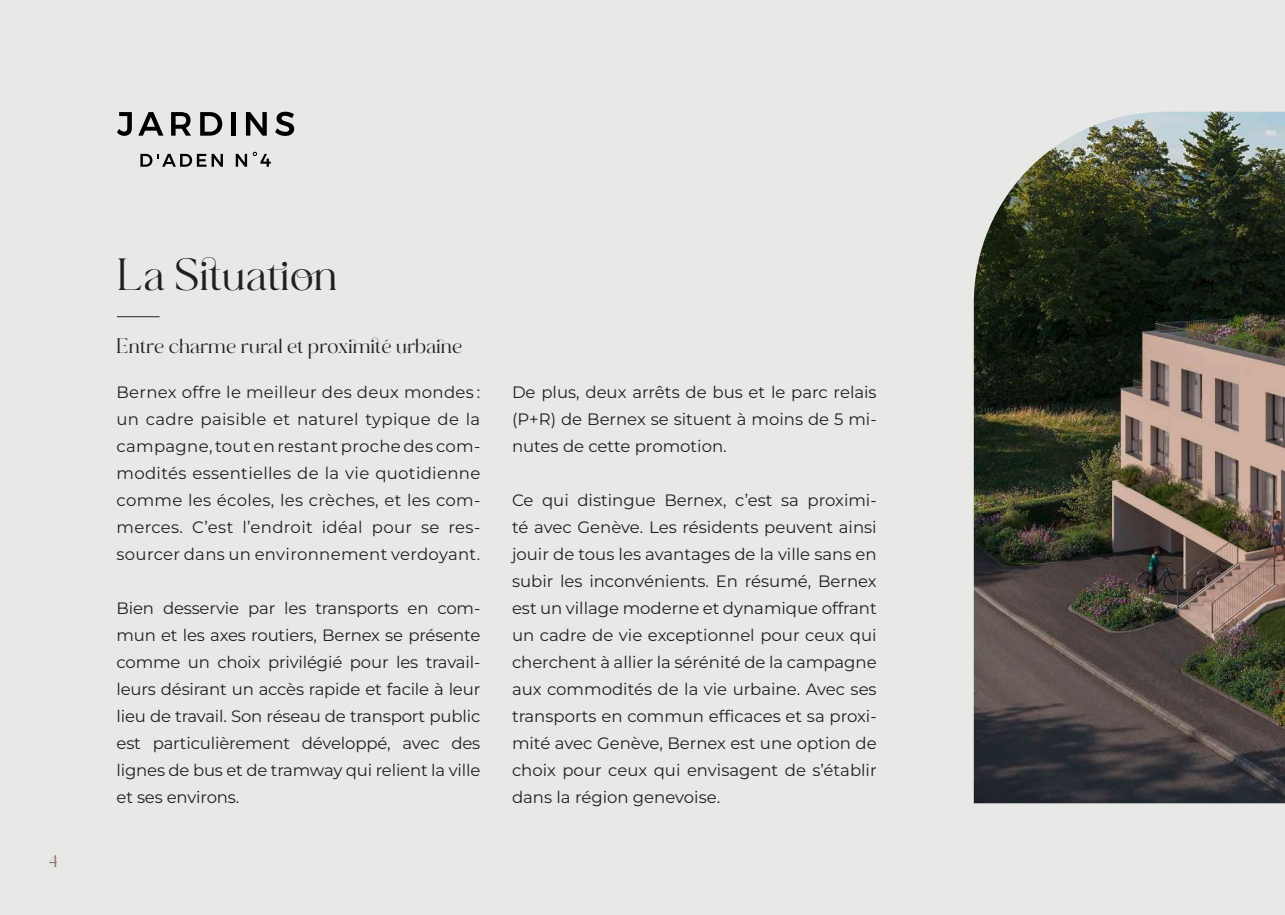
<style>
.page{position:relative;width:1285px;height:915px;background:#fff}
.page>*{position:absolute;margin:0;border:0;box-sizing:border-box;transform-origin:0 0}
.t1{font:45px "Mollieglaston";color:#231f20}
.t2{font:21px "Mollieglaston";color:#231f20}
.t3{font:18px "Mollieglaston";color:#8e7663}
.t4{font:16.5px/27px "Montserrat";color:#231f20;text-align:justify}
</style>
<div class="page">
<div style="left:0;top:0;width:1284px;height:914px;background:#e8e9e7"></div>
<img style="left:973px;top:112px;width:311px;height:691px">
<hr style="left:117px;top:316px;width:42px;height:1px;background:#231f20">
<svg style="left:117px;top:112px;width:15px;height:24px"></svg>
<svg style="left:138px;top:112px;width:25px;height:24px"></svg>
<svg style="left:171px;top:112px;width:20px;height:24px"></svg>
<svg style="left:200px;top:112px;width:22px;height:24px"></svg>
<hr style="left:231px;top:112px;width:4px;height:24px;background:#000">
<svg style="left:246px;top:112px;width:21px;height:24px"></svg>
<svg style="left:275px;top:112px;width:19px;height:24px"></svg>
<svg style="left:140px;top:154px;width:83px;height:13px"></svg>
<svg style="left:236px;top:154px;width:11px;height:13px"></svg>
<svg style="left:253px;top:152px;width:18px;height:15px"></svg>
<p class="t3" style="left:49px;top:850px;width:11px">4</p>
<h1 class="t1" style="left:117px;top:250px;width:222px">La Situation</h1>
<p class="t2" style="left:116px;top:334px;width:347px">Entre charme rural et proximité urbaine</p>
<p class="t4" style="left:116px;top:378px;width:365px">Bernex offre le meilleur des deux mondes : un cadre paisible et naturel typique de la campagne, tout en restant proche des com&shy;modités essentielles de la vie quotidienne comme les écoles, les crèches, et les com&shy;merces. C’est l’endroit idéal pour se res&shy;sourcer dans un environnement verdoyant.</p>
<p class="t4" style="left:116px;top:594px;width:365px">Bien desservie par les transports en com&shy;mun et les axes routiers, Bernex se présente comme un choix privilégié pour les travail&shy;leurs désirant un accès rapide et facile à leur lieu de travail. Son réseau de transport public est particulièrement développé, avec des lignes de bus et de tramway qui relient la ville et ses environs.</p>
<p class="t4" style="left:512px;top:378px;width:366px">De plus, deux arrêts de bus et le parc relais (P+R) de Bernex se situent à moins de 5 mi&shy;nutes de cette promotion.</p>
<p class="t4" style="left:512px;top:486px;width:366px">Ce qui distingue Bernex, c’est sa proximi&shy;té avec Genève. Les résidents peuvent ainsi jouir de tous les avantages de la ville sans en subir les inconvénients. En résumé, Bernex est un village moderne et dynamique offrant un cadre de vie exceptionnel pour ceux qui cherchent à allier la sérénité de la campagne aux commodités de la vie urbaine. Avec ses transports en commun efficaces et sa proxi&shy;mité avec Genève, Bernex est une option de choix pour ceux qui envisagent de s’établir dans la région genevoise.</p>
</div>
